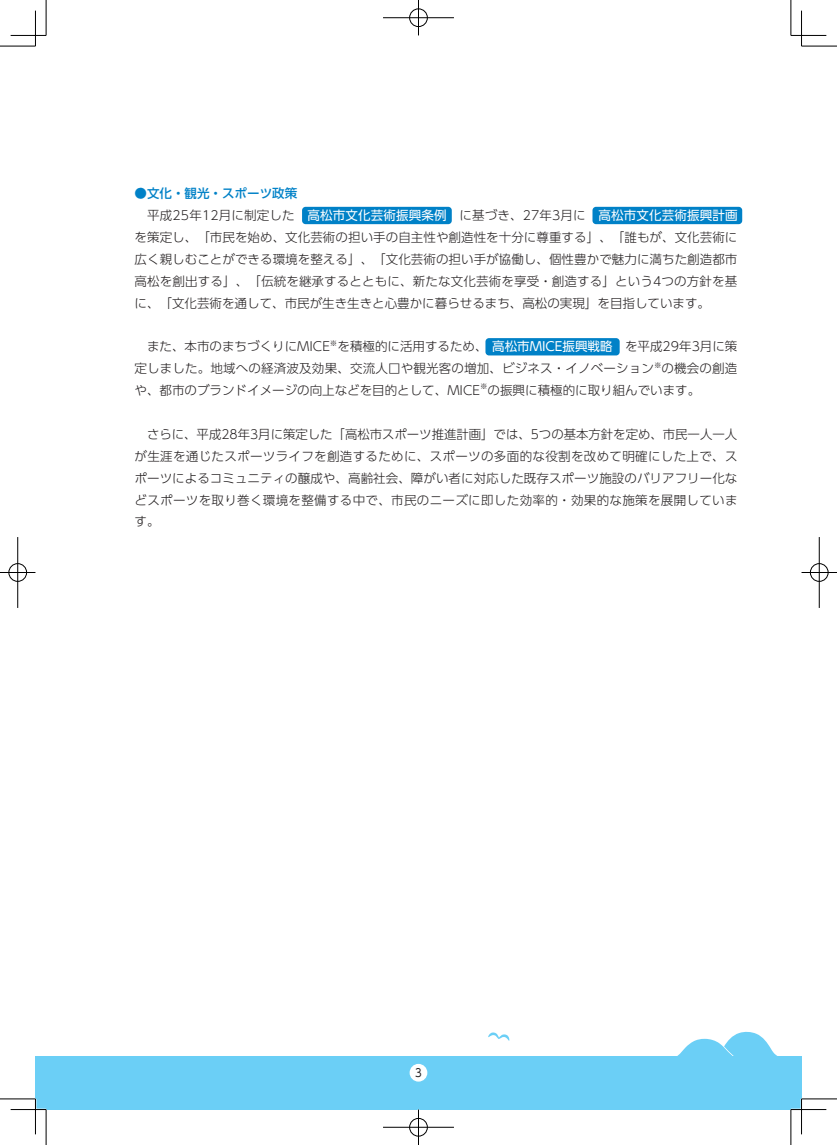
<style>
.page{position:relative;width:837px;height:1145px;background:#fff}
.page>*{position:absolute;margin:0;border:0;box-sizing:border-box;transform-origin:0 0}
.t1{font:300 12.5px/21.9px "UD Shin Go Pro";letter-spacing:.005em;color:#231f20}
.t2{font:11.25px "UD Shin Go Pro";color:#231f20;scale:.9 1}
.t3{font:300 7.5px "UD Shin Go Pro";color:#231f20}
.s1{font-weight:500;color:#0081c7}
.s2{font-weight:400;color:#fff}
</style>
<div class="page">
<div style="left:35px;top:1056px;width:766px;height:53px;background:#6bcff6"></div>
<svg style="left:488px;top:1032px;width:21px;height:9px"></svg>
<svg style="left:677px;top:1031px;width:100px;height:25px"></svg>
<div style="left:485px;top:338px;width:134px;height:17px;background:#0081c7;border-radius:4px"></div>
<div style="left:302px;top:207px;width:149px;height:17px;background:#0081c7;border-radius:4px"></div>
<div style="left:592px;top:207px;width:150px;height:17px;background:#0081c7;border-radius:4px"></div>
<div style="left:409px;top:1063px;width:18px;height:18px;background:#fff;border-radius:50%"></div>
<hr style="left:11px;top:1108px;width:35px;height:2px;background:#fff">
<hr style="left:790px;top:1108px;width:36px;height:2px;background:#fff">
<hr style="left:800px;top:1098px;width:2px;height:36px;background:#fff">
<hr style="left:0;top:46px;width:35px;height:1px;background:#000">
<hr style="left:801px;top:46px;width:35px;height:1px;background:#000">
<hr style="left:0;top:1098px;width:35px;height:1px;background:#000">
<hr style="left:801px;top:1098px;width:35px;height:1px;background:#000">
<hr style="left:46px;top:0;width:1px;height:35px;background:#000">
<hr style="left:46px;top:1109px;width:1px;height:35px;background:#000">
<hr style="left:790px;top:0;width:1px;height:35px;background:#000">
<hr style="left:790px;top:1109px;width:1px;height:35px;background:#000">
<hr style="left:11px;top:35px;width:35px;height:1px;background:#000">
<hr style="left:790px;top:35px;width:36px;height:1px;background:#000">
<hr style="left:11px;top:1109px;width:35px;height:1px;background:#000">
<hr style="left:790px;top:1109px;width:36px;height:1px;background:#000">
<hr style="left:35px;top:11px;width:1px;height:35px;background:#000">
<hr style="left:35px;top:1098px;width:1px;height:36px;background:#000">
<hr style="left:801px;top:11px;width:1px;height:35px;background:#000">
<hr style="left:801px;top:1098px;width:1px;height:36px;background:#000">
<div style="left:408px;top:8px;width:20px;height:19px;border:2px solid #fff;border-radius:50%"></div>
<hr style="left:383px;top:17px;width:71px;height:2px;background:#fff">
<hr style="left:417px;top:0;width:2px;height:35px;background:#fff">
<div style="left:409px;top:9px;width:18px;height:18px;border:1px solid #000;border-radius:50%"></div>
<hr style="left:383px;top:18px;width:71px;height:1px;background:#000">
<hr style="left:418px;top:0;width:1px;height:35px;background:#000">
<div style="left:408px;top:1117px;width:20px;height:20px;border:2px solid #fff;border-radius:50%"></div>
<hr style="left:383px;top:1126px;width:71px;height:2px;background:#fff">
<hr style="left:417px;top:1109px;width:2px;height:35px;background:#fff">
<div style="left:409px;top:1118px;width:18px;height:18px;border:1px solid #000;border-radius:50%"></div>
<hr style="left:383px;top:1127px;width:71px;height:1px;background:#000">
<hr style="left:418px;top:1109px;width:1px;height:35px;background:#000">
<div style="left:8px;top:562px;width:19px;height:20px;border:2px solid #fff;border-radius:50%"></div>
<hr style="left:0;top:571px;width:35px;height:2px;background:#fff">
<hr style="left:17px;top:537px;width:2px;height:71px;background:#fff">
<div style="left:9px;top:563px;width:18px;height:18px;border:1px solid #000;border-radius:50%"></div>
<hr style="left:0;top:572px;width:35px;height:1px;background:#000">
<hr style="left:18px;top:537px;width:1px;height:71px;background:#000">
<div style="left:809px;top:562px;width:19px;height:20px;border:2px solid #fff;border-radius:50%"></div>
<hr style="left:801px;top:571px;width:35px;height:2px;background:#fff">
<div style="left:809px;top:563px;width:19px;height:18px;border:1px solid #000;border-radius:50%"></div>
<hr style="left:801px;top:572px;width:35px;height:1px;background:#000">
<hr style="left:818px;top:537px;width:1px;height:71px;background:#000">
<p class="t1" style="left:134px;top:182px;width:604px"><span class="s1">●文化・観光・スポーツ政策<br></span>　平成25年12月に制定した　<span class="s2">高松市文化芸術振興条例</span>　に基づき、27年3月に　<span class="s2">高松市文化芸術振興計画</span>を策定し、「市民を始め、文化芸術の担い手の自主性や創造性を十分に尊重する」、「誰もが、文化芸術に広く親しむことができる環境を整える」、「文化芸術の担い手が協働し、個性豊かで魅力に満ちた創造都市高松を創出する」、「伝統を継承するとともに、新たな文化芸術を享受・創造する」という4つの方針を基に、「文化芸術を通して、市民が生き生きと心豊かに暮らせるまち、高松の実現」を目指しています。</p>
<p class="t1" style="left:134px;top:335px;width:197px">　また、本市のまちづくりにMICE</p>
<p class="t3" style="left:330px;top:337px;width:9px">※</p>
<p class="t1" style="left:134px;top:335px;width:604px;text-indent:203px">を積極的に活用するため、 <span class="s2">高松市MICE振興戦略</span>　を平成29年3月に策定しました。地域への経済波及効果、交流人口や観光客の増加、ビジネス・イノベーション</p>
<p class="t3" style="left:653px;top:359px;width:9px">※</p>
<p class="t1" style="left:661px;top:357px;width:77px">の機会の創造</p>
<p class="t1" style="left:134px;top:379px;width:347px">や、都市のブランドイメージの向上などを目的として、MICE</p>
<p class="t3" style="left:480px;top:380px;width:9px">※</p>
<p class="t1" style="left:487px;top:379px;width:214px">の振興に積極的に取り組んでいます。</p>
<p class="t1" style="left:134px;top:423px;width:604px;text-align:justify;text-indent:12px">さらに、平成28年3月に策定した「高松市スポーツ推進計画」では、5つの基本方針を定め、市民一人一人が生涯を通じたスポーツライフを創造するために、スポーツの多面的な役割を改めて明確にした上で、スポーツによるコミュニティの醸成や、高齢社会、障がい者に対応した既存スポーツ施設のバリアフリー化などスポーツを取り巻く環境を整備する中で、市民のニーズに即した効率的・効果的な施策を展開しています。</p>
<p class="t2" style="left:415px;top:1063px;width:9px">3</p>
</div>
